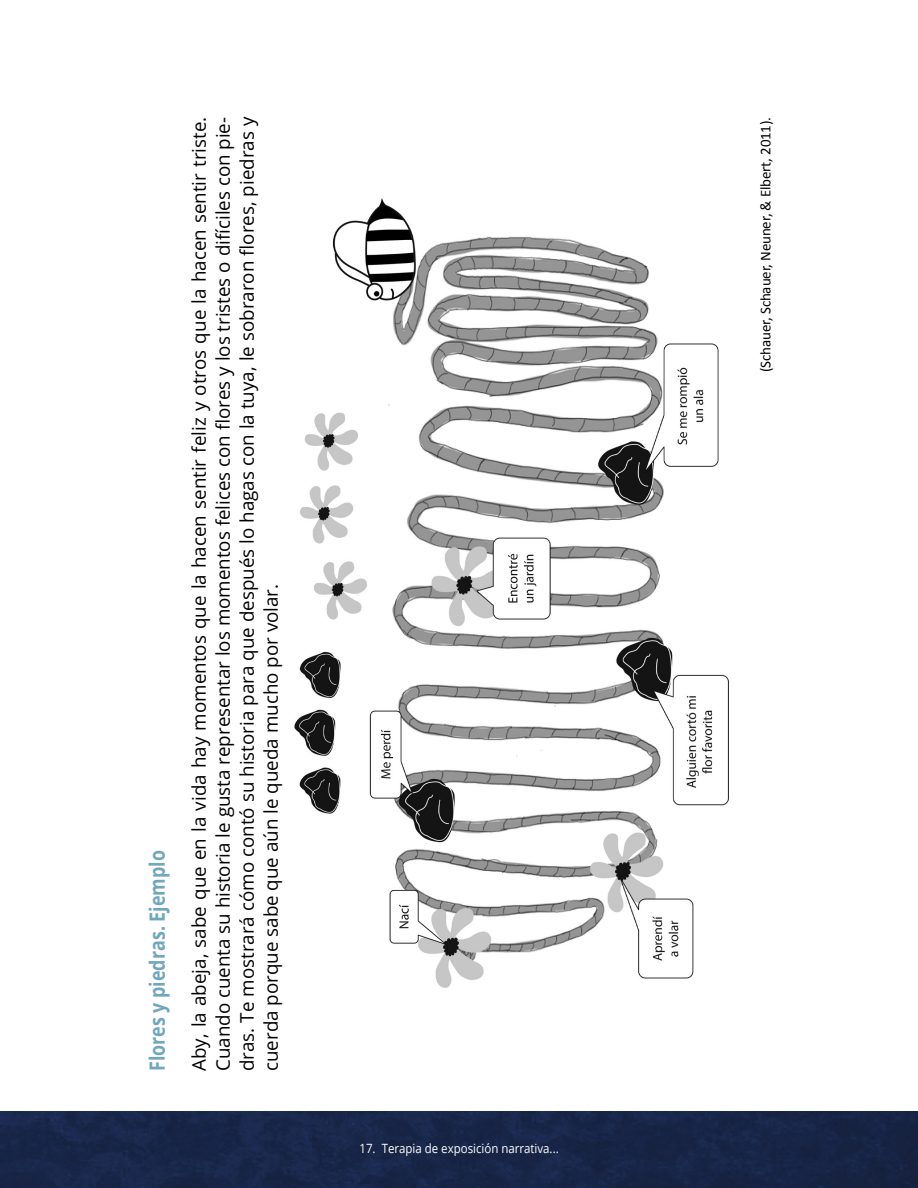
<style>
.page{position:relative;width:918px;height:1188px;background:#fff}
.page>*{position:absolute;margin:0;border:0;box-sizing:border-box;transform-origin:0 0}
.t1{font:700 21px "Open Sans";color:#70a6be;scale:.85 1}
.t2{font:18.75px/24px "Open Sans";color:#000;text-align:justify}
.t3{font:15px "Calibri";letter-spacing:-.01em;color:#000}
.t4{font:12.75px "Open Sans";color:#fff;scale:.9 1}
</style>
<div class="page">
<img style="left:0;top:1112px;width:918px;height:76px">
<img style="left:294px;top:198px;width:435px;height:790px">
<p class="t1" style="left:142px;top:1071px;width:261px;rotate:-90deg">Flores y piedras. Ejemplo</p>
<p class="t2" style="left:187px;top:1071px;width:956px;rotate:-90deg">Aby, la abeja, sabe que en la vida hay momentos que la hacen sentir feliz y otros que la hacen sentir triste.<br>Cuando cuenta su historia le gusta representar los momentos felices con flores y los tristes o difíciles con pie&shy;dras. Te mostrará cómo contó su historia para que después lo hagas con la tuya, le sobraron flores, piedras y cuerda porque sabe que aún le queda mucho por volar.</p>
<p class="t3" style="left:756px;top:372px;width:256px;rotate:-90deg">(Schauer, Schauer, Neuner, &amp; Elbert, 2011).</p>
<p class="t4" style="left:360px;top:1139px;width:223px">17. Terapia de exposición narrativa...</p>
</div>
